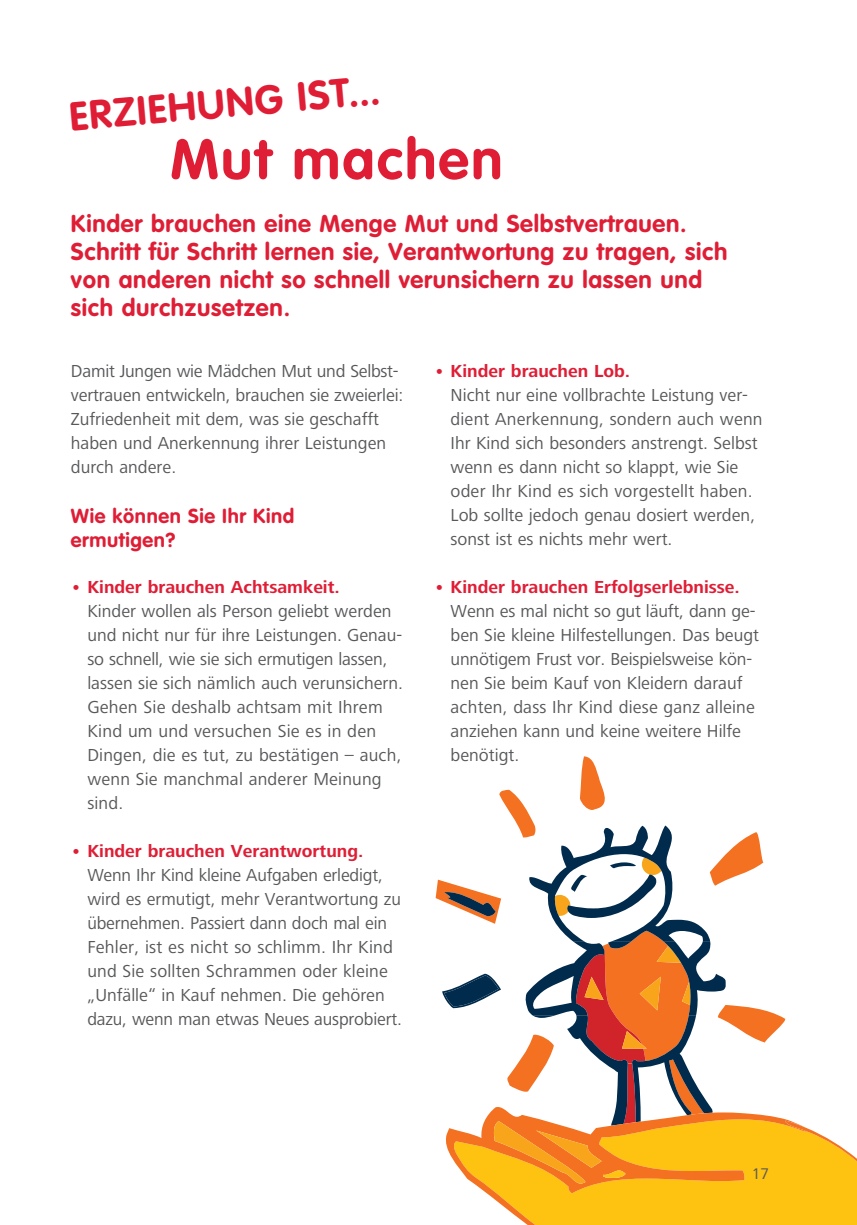
<style>
.page{position:relative;width:857px;height:1225px;background:#fff}
.page>*{position:absolute;margin:0;border:0;box-sizing:border-box;transform-origin:0 0}
.t1{font:700 56px "VAG Rounded";letter-spacing:.04em;color:#df1e36}
.t2{font:700 40px "VAG Rounded";color:#df1e36}
.t3{font:700 24px/28px "VAG Rounded";letter-spacing:.03em;color:#df1e36}
.t4{font:700 20px/24px "VAG Rounded";letter-spacing:.03em;color:#df1e36}
.t5{font:18px/24px "Frutiger Next LT";color:#57585a}
.t6{font:700 18px "Frutiger Next LT";color:#df1e36}
.t7{font:16px "Frutiger Next LT";color:#57585a}
</style>
<div class="page">
<div style="left:808px;top:1183px;width:48px;height:42px;background:#fec210"></div>
<svg style="left:473px;top:1183px;width:335px;height:42px;background:#fdc424"></svg>
<svg style="left:435px;top:756px;width:421px;height:427px"></svg>
<h2 class="t2" style="left:67px;top:94px;width:313px;rotate:-5deg">ERZIEHUNG IST...</h2>
<h1 class="t1" style="left:170px;top:126px;width:333px">Mut machen</h1>
<h3 class="t3" style="left:71px;top:209px;width:657px">Kinder brauchen eine Menge Mut und Selbstvertrauen.<br>Schritt für Schritt lernen sie, Verantwortung zu tragen, sich von anderen nicht so schnell verunsichern zu lassen und sich durchzusetzen.</h3>
<p class="t5" style="left:71px;top:359px;width:334px">Damit Jungen wie Mädchen Mut und Selbst&shy;vertrauen entwickeln, brauchen sie zweierlei:<br>Zufriedenheit mit dem, was sie geschafft haben und Anerkennung ihrer Leistungen durch andere.</p>
<p class="t4" style="left:71px;top:504px;width:225px">Wie können Sie Ihr Kind ermutigen?</p>
<p class="t6" style="left:71px;top:577px;width:270px">• Kinder brauchen Achtsamkeit.</p>
<p class="t5" style="left:87px;top:599px;width:317px">Kinder wollen als Person geliebt werden und nicht nur für ihre Leistungen. Genau&shy;so schnell, wie sie sich ermutigen lassen, lassen sie sich nämlich auch verunsichern.<br>Gehen Sie deshalb achtsam mit Ihrem Kind um und versuchen Sie es in den Dingen, die es tut, zu bestätigen – auch, wenn Sie manchmal anderer Meinung sind.</p>
<p class="t6" style="left:71px;top:841px;width:294px">• Kinder brauchen Verantwortung.</p>
<p class="t5" style="left:87px;top:863px;width:316px">Wenn Ihr Kind kleine Aufgaben erledigt, wird es ermutigt, mehr Verantwortung zu übernehmen. Passiert dann doch mal ein Fehler, ist es nicht so schlimm. Ihr Kind und Sie sollten Schrammen oder kleine „Unfälle“ in Kauf nehmen. Die gehören dazu, wenn man etwas Neues ausprobiert.</p>
<p class="t6" style="left:434px;top:361px;width:197px">• Kinder brauchen Lob.</p>
<p class="t5" style="left:450px;top:383px;width:313px">Nicht nur eine vollbrachte Leistung ver&shy;dient Anerkennung, sondern auch wenn Ihr Kind sich besonders anstrengt. Selbst wenn es dann nicht so klappt, wie Sie oder Ihr Kind es sich vorgestellt haben.<br>Lob sollte jedoch genau dosiert werden, sonst ist es nichts mehr wert.</p>
<p class="t6" style="left:434px;top:577px;width:307px">• Kinder brauchen Erfolgserlebnisse.</p>
<p class="t5" style="left:450px;top:599px;width:310px">Wenn es mal nicht so gut läuft, dann ge&shy;ben Sie kleine Hilfestellungen. Das beugt unnötigem Frust vor. Beispielsweise kön&shy;nen Sie beim Kauf von Kleidern darauf achten, dass Ihr Kind diese ganz alleine anziehen kann und keine weitere Hilfe benötigt.</p>
<p class="t7" style="left:751px;top:1164px;width:19px">17</p>
</div>
